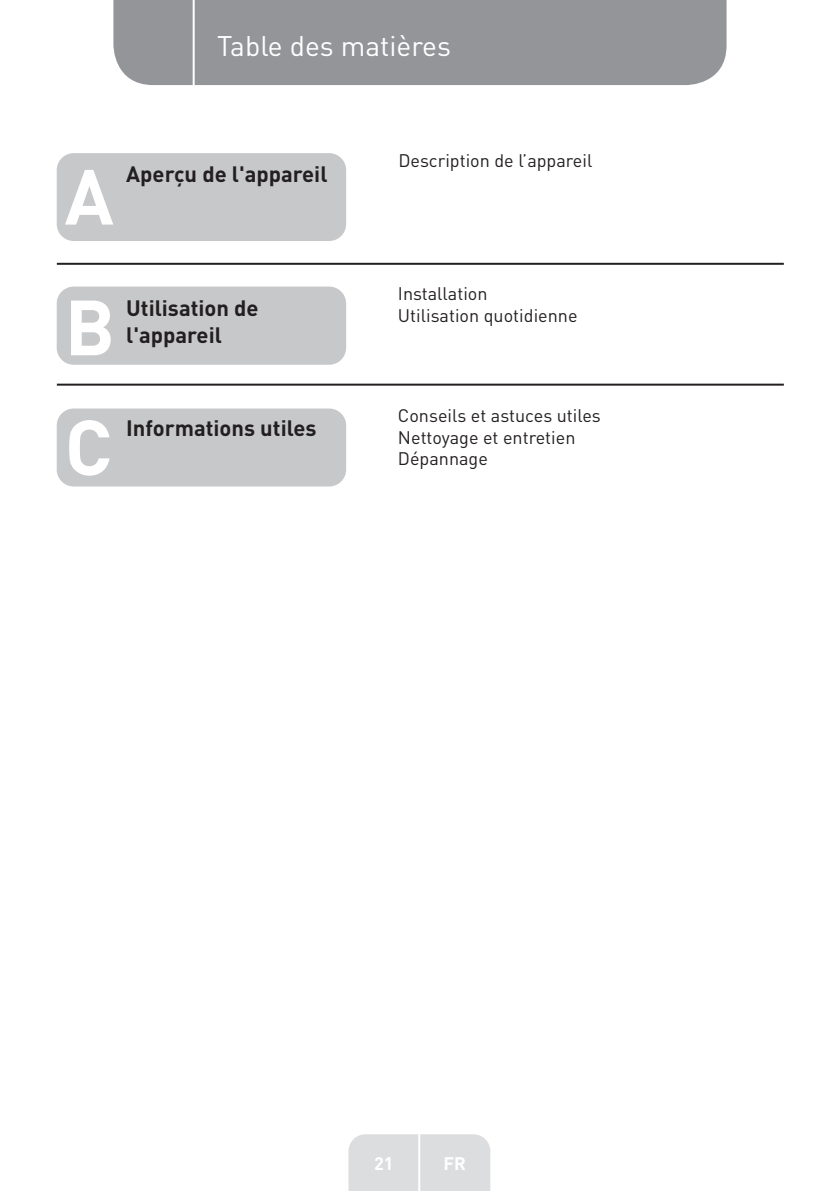
<style>
.page{position:relative;width:840px;height:1191px;background:#fff}
.page>*{position:absolute;margin:0;border:0;box-sizing:border-box;transform-origin:0 0}
.t1{font:700 76.8px "DIN Pro";color:#fff}
.t2{font:28px "DIN Pro";color:#fff}
.t3{font:700 22px/26.4px "DIN Pro";color:#231f20}
.t4{font:18px/21.6px "DIN Pro";color:#231f20}
.t5{font:700 18px "DIN Pro";color:#fff}
</style>
<div class="page">
<div style="left:113px;top:0;width:613px;height:85px;background:#939598"></div>
<div style="left:348px;top:1134px;width:142px;height:57px;background:#dcdddf"></div>
<hr style="left:418px;top:1111px;width:2px;height:80px;background:#fff">
<hr style="left:192px;top:0;width:2px;height:88px;background:#fff">
<hr style="left:57px;top:263px;width:726px;height:2px;background:#231f20">
<hr style="left:57px;top:384px;width:726px;height:2px;background:#231f20">
<div style="left:57px;top:153px;width:289px;height:88px;background:#c7c8ca;border-radius:17px"></div>
<div style="left:57px;top:408px;width:289px;height:78px;background:#c7c8ca;border-radius:17px"></div>
<div style="left:57px;top:286px;width:289px;height:79px;background:#c7c8ca;border-radius:17px"></div>
<h2 class="t2" style="left:217px;top:27px;width:235px">Table des matières</h2>
<h1 class="t1" style="left:65px;top:145px;width:50px">A</h1>
<p class="t3" style="left:126px;top:160px;width:203px">Aperçu de l'appareil</p>
<h1 class="t1" style="left:65px;top:275px;width:52px">B</h1>
<p class="t3" style="left:126px;top:294px;width:134px">Utilisation de l'appareil</p>
<h1 class="t1" style="left:65px;top:395px;width:49px">C</h1>
<p class="t3" style="left:126px;top:414px;width:192px">Informations utiles</p>
<p class="t4" style="left:398px;top:149px;width:195px">Description de l’appareil</p>
<p class="t4" style="left:397px;top:282px;width:181px">Installation<br>Utilisation quotidienne</p>
<p class="t4" style="left:397px;top:404px;width:204px">Conseils et astuces utiles<br>Nettoyage et entretien<br>Dépannage</p>
<p class="t5" style="left:374px;top:1150px;width:21px">21</p>
<p class="t5" style="left:443px;top:1150px;width:24px">FR</p>
</div>
